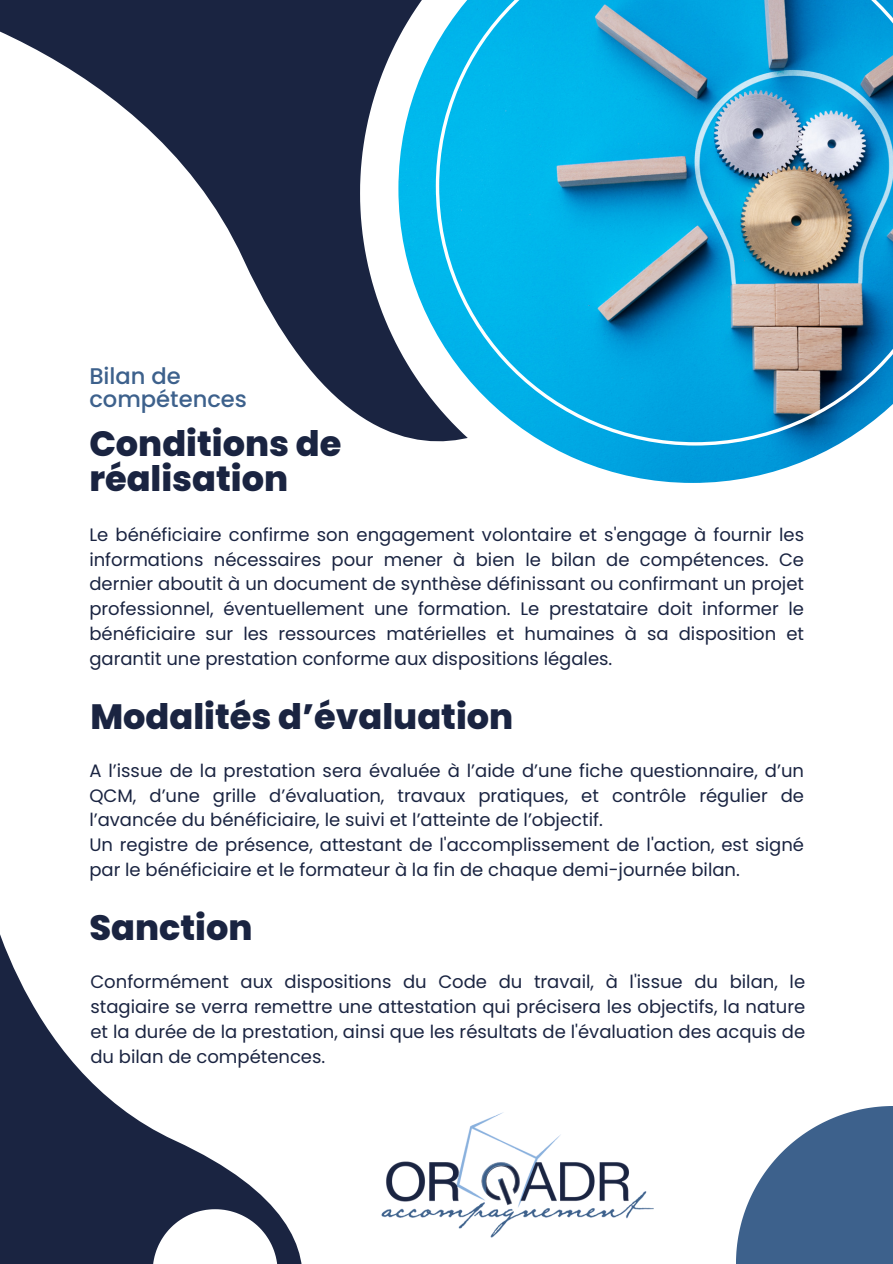
<style>
.page{position:relative;width:893px;height:1264px;background:#fff}
.page>*{position:absolute;margin:0;border:0;box-sizing:border-box;transform-origin:0 0}
.t1{font:800 35.1px/36px "Poppins";color:#1a2441}
.t2{font:500 22.65px/23.1px "Poppins";color:#3d618c}
.t3{font:18px/24.8px "Poppins";color:#1a2441;text-align:justify}
</style>
<div class="page">
<svg style="left:0;top:0;width:360px;height:416px"></svg>
<svg style="left:0;top:934px;width:302px;height:329px"></svg>
<svg style="left:360px;top:0;width:38px;height:435px;fill:#1d2743"></svg>
<img style="left:398px;top:0;width:439px;height:483px">
<svg style="left:436px;top:0;width:456px;height:445px;background:#33a7d1"></svg>
<svg style="left:153px;top:1209px;width:124px;height:54px"></svg>
<svg style="left:736px;top:1106px;width:156px;height:157px"></svg>
<img style="left:381px;top:1112px;width:273px;height:126px">
<p class="t2" style="left:89px;top:364px;width:159px">Bilan de compétences</p>
<p class="t1" style="left:89px;top:425px;width:253px">Conditions de réalisation</p>
<p class="t3" style="left:89px;top:522px;width:716px">Le bénéficiaire confirme son engagement volontaire et s'engage à fournir les informations nécessaires pour mener à bien le bilan de compétences. Ce dernier aboutit à un document de synthèse définissant ou confirmant un projet professionnel, éventuellement une formation. Le prestataire doit informer le bénéficiaire sur les ressources matérielles et humaines à sa disposition et garantit une prestation conforme aux dispositions légales.</p>
<p class="t1" style="left:90px;top:698px;width:424px">Modalités d’évaluation</p>
<p class="t3" style="left:89px;top:758px;width:716px">A l’issue de la prestation sera évaluée à l’aide d’une fiche questionnaire, d’un QCM, d’une grille d’évaluation, travaux pratiques, et contrôle régulier de l’avancée du bénéficiaire, le suivi et l’atteinte de l’objectif.</p>
<p class="t3" style="left:89px;top:832px;width:716px">Un registre de présence, attestant de l'accomplissement de l'action, est signé par le bénéficiaire et le formateur à la fin de chaque demi-journée bilan.</p>
<p class="t1" style="left:89px;top:909px;width:165px">Sanction</p>
<p class="t3" style="left:90px;top:969px;width:716px">Conformément aux dispositions du Code du travail, à l'issue du bilan, le stagiaire se verra remettre une attestation qui précisera les objectifs, la nature et la durée de la prestation, ainsi que les résultats de l'évaluation des acquis de du bilan de compétences.</p>
</div>
